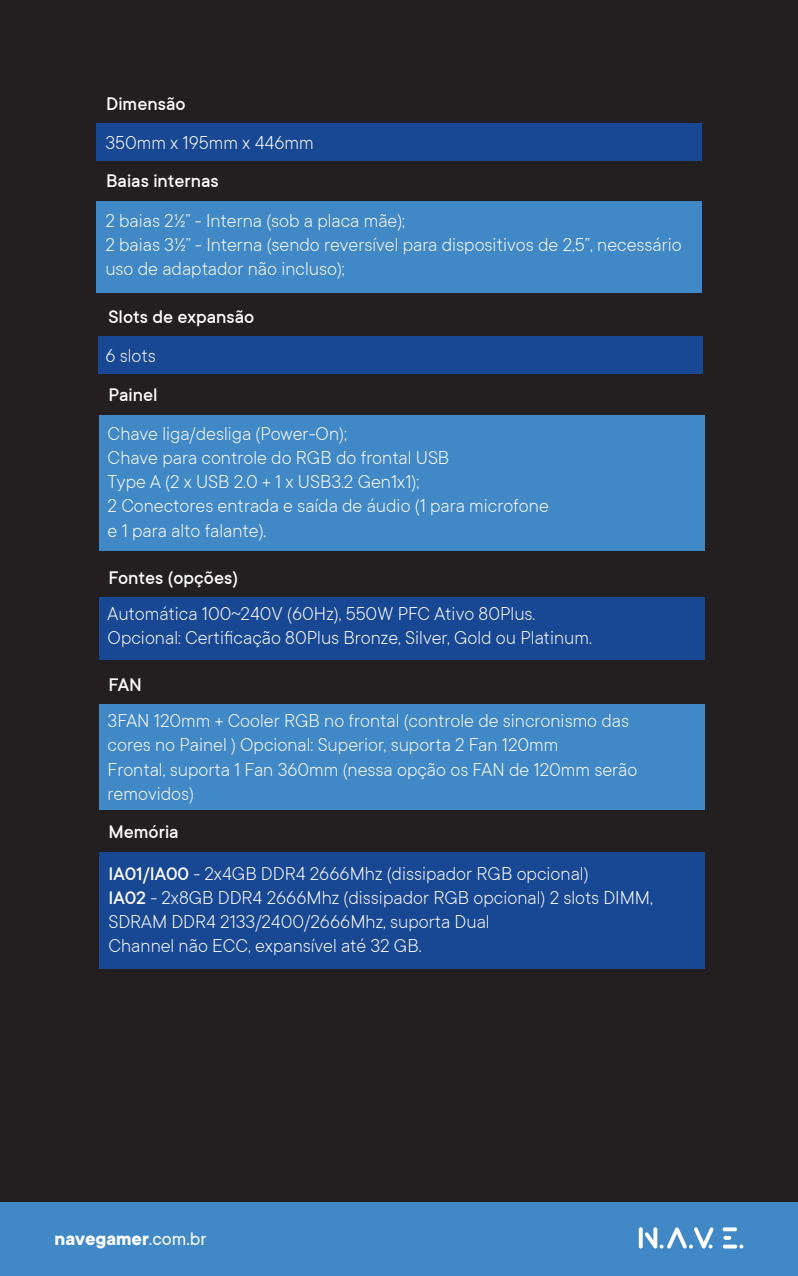
<style>
.page{position:relative;width:798px;height:1276px;background:#fff}
.page>*{position:absolute;margin:0;border:0;box-sizing:border-box;transform-origin:0 0}
.t1{font:300 20.25px/24.3px "TT Commons";color:#fff}
.t2{font:500 20.25px "TT Commons";color:#fff}
.t3{font:700 20.25px "TT Commons";color:#fff}
.s1{font-weight:500}
.s2{font-weight:400}
</style>
<div class="page">
<div style="left:0;top:0;width:797px;height:1276px;background:#231f20"></div>
<div style="left:0;top:1202px;width:797px;height:74px;background:#4188c7"></div>
<svg style="left:638px;top:1227px;width:75px;height:21px"></svg>
<svg style="left:722px;top:1227px;width:21px;height:21px"></svg>
<div style="left:98px;top:336px;width:604px;height:37px;background:#184793"></div>
<div style="left:98px;top:415px;width:606px;height:135px;background:#4188c7"></div>
<div style="left:98px;top:597px;width:606px;height:63px;background:#184793"></div>
<div style="left:98px;top:704px;width:606px;height:106px;background:#4188c7"></div>
<div style="left:98px;top:851px;width:606px;height:117px;background:#184793"></div>
<div style="left:96px;top:123px;width:606px;height:37px;background:#184793"></div>
<div style="left:96px;top:201px;width:606px;height:91px;background:#4188c7"></div>
<p class="t2" style="left:106px;top:93px;width:81px">Dimensão</p>
<p class="t1" style="left:105px;top:130px;width:210px">350mm x 195mm x 446mm</p>
<p class="t2" style="left:106px;top:170px;width:114px">Baias internas</p>
<p class="t1" style="left:105px;top:208px;width:577px">2 baias 2½” - Interna (sob a placa mãe);<br>2 baias 3½” - Interna (sendo reversível para dispositivos de 2,5”, necessário uso de adaptador não incluso);</p>
<p class="t2" style="left:108px;top:305px;width:147px">Slots de expansão</p>
<p class="t1" style="left:105px;top:343px;width:52px">6 slots</p>
<p class="t2" style="left:108px;top:384px;width:51px">Painel</p>
<p class="t1" style="left:108px;top:421px;width:442px">Chave liga/desliga (Power-On);<br>Chave para controle do RGB do frontal USB<br>Type A (2 x USB 2.0 + 1 x USB3.2 Gen1x1);<br>2 Conectores entrada e saída de áudio (1 para microfone e 1 para alto falante).</p>
<p class="t2" style="left:108px;top:567px;width:131px">Fontes (opções)</p>
<p class="t1" style="left:108px;top:601px;width:485px">Automática 100~240V (60Hz), 550W PFC Ativo 80Plus.<br>Opcional: Certificação 80Plus Bronze, Silver, Gold ou Platinum.</p>
<p class="t2" style="left:108px;top:674px;width:35px">FAN</p>
<p class="t1" style="left:108px;top:708px;width:531px">3FAN 120mm + Cooler RGB no frontal (controle de sincronismo das cores no Painel ) Opcional: Superior, suporta 2 Fan 120mm<br>Frontal, suporta 1 Fan 360mm (nessa opção os FAN de 120mm serão removidos)</p>
<p class="t2" style="left:108px;top:821px;width:72px">Memória</p>
<p class="t1" style="left:108px;top:861px;width:545px"><span class="s1">IA01/IA00</span> - 2x4GB DDR4 2666Mhz (dissipador RGB opcional)<br><span class="s1">IA02</span> - 2x8GB DDR4 2666Mhz (dissipador RGB opcional) 2 slots DIMM, SDRAM DDR4 2133/2400/2666Mhz, suporta Dual<br>Channel não ECC, expansível até 32 GB.</p>
<p class="t3" style="left:55px;top:1227px;width:153px">navegamer<span class="s2">.com.br</span></p>
</div>
